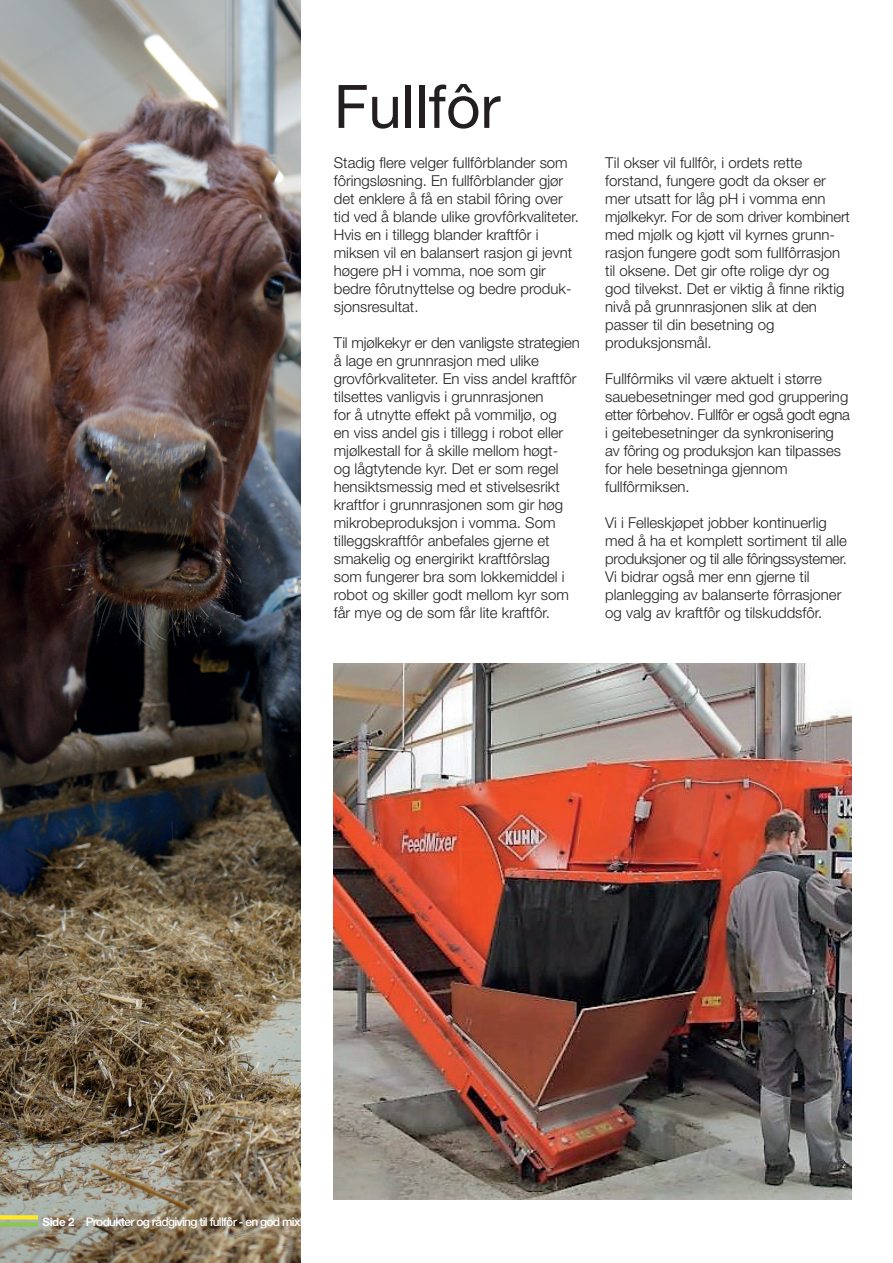
<style>
.page{position:relative;width:893px;height:1263px;background:#fff}
.page>*{position:absolute;margin:0;border:0;box-sizing:border-box;transform-origin:0 0}
.t1{font:60px "Helvetica Neue LT Pro";color:#231f20}
.t2{font:300 15px/18px "Helvetica Neue LT Pro";color:#231f20}
.t3{font:500 12px "Helvetica Neue LT Pro";letter-spacing:-.06em;color:#fff}
.s1{font-weight:700;font-size:11.55px}
</style>
<div class="page">
<img style="left:0;top:0;width:300px;height:1263px">
<svg style="left:0;top:1215px;width:38px;height:4px"></svg>
<div style="left:0;top:1222px;width:38px;height:5px;background:#8bc650"></div>
<img style="left:334px;top:663px;width:517px;height:536px">
<h1 class="t1" style="left:334px;top:71px;width:168px">Fullfôr</h1>
<p class="t2" style="left:334px;top:153px;width:247px">Stadig flere velger fullfôrblander som fôringsløsning. En fullfôrblander gjør det enklere å få en stabil fôring over tid ved å blande ulike grovfôrkvaliteter.<br>Hvis en i tillegg blander kraftfôr i miksen vil en balansert rasjon gi jevnt høgere pH i vomma, noe som gir bedre fôrutnyttelse og bedre produk&shy;sjonsresultat.</p>
<p class="t2" style="left:334px;top:333px;width:247px">Til mjølkekyr er den vanligste strategien å lage en grunnrasjon med ulike grovfôrkvaliteter. En viss andel kraftfôr tilsettes vanligvis i grunnrasjonen<br>for å utnytte effekt på vommiljø, og<br>en viss andel gis i tillegg i robot eller mjølkestall for å skille mellom høgt-<br>og lågtytende kyr. Det er som regel hensiktsmessig med et stivelsesrikt kraftfor i grunnrasjonen som gir høg mikrobeproduksjon i vomma. Som tilleggskraftfôr anbefales gjerne et smakelig og energirikt kraftfôrslag som fungerer bra som lokkemiddel i robot og skiller godt mellom kyr som får mye og de som får lite kraftfôr.</p>
<p class="t2" style="left:605px;top:153px;width:246px">Til okser vil fullfôr, i ordets rette forstand, fungere godt da okser er mer utsatt for låg pH i vomma enn mjølkekyr. For de som driver kombinert med mjølk og kjøtt vil kyrnes grunn&shy;rasjon fungere godt som fullfôrrasjon til oksene. Det gir ofte rolige dyr og god tilvekst. Det er viktig å finne riktig nivå på grunnrasjonen slik at den passer til din besetning og produksjonsmål.</p>
<p class="t2" style="left:605px;top:369px;width:246px">Fullfôrmiks vil være aktuelt i større sauebesetninger med god gruppering etter fôrbehov. Fullfôr er også godt egna i geitebesetninger da synkronisering av fôring og produksjon kan tilpasses for hele besetninga gjennom fullfôrmiksen.</p>
<p class="t2" style="left:605px;top:513px;width:243px">Vi i Felleskjøpet jobber kontinuerlig med å ha et komplett sortiment til alle produksjoner og til alle fôringssystemer.<br>Vi bidrar også mer enn gjerne til planlegging av balanserte fôrrasjoner og valg av kraftfôr og tilskuddsfôr.</p>
<p class="t3" style="left:43px;top:1214px;width:262px"><span class="s1">Side 2</span> Produkter og rådgiving til fullfôr - en god mix!</p>
</div>
